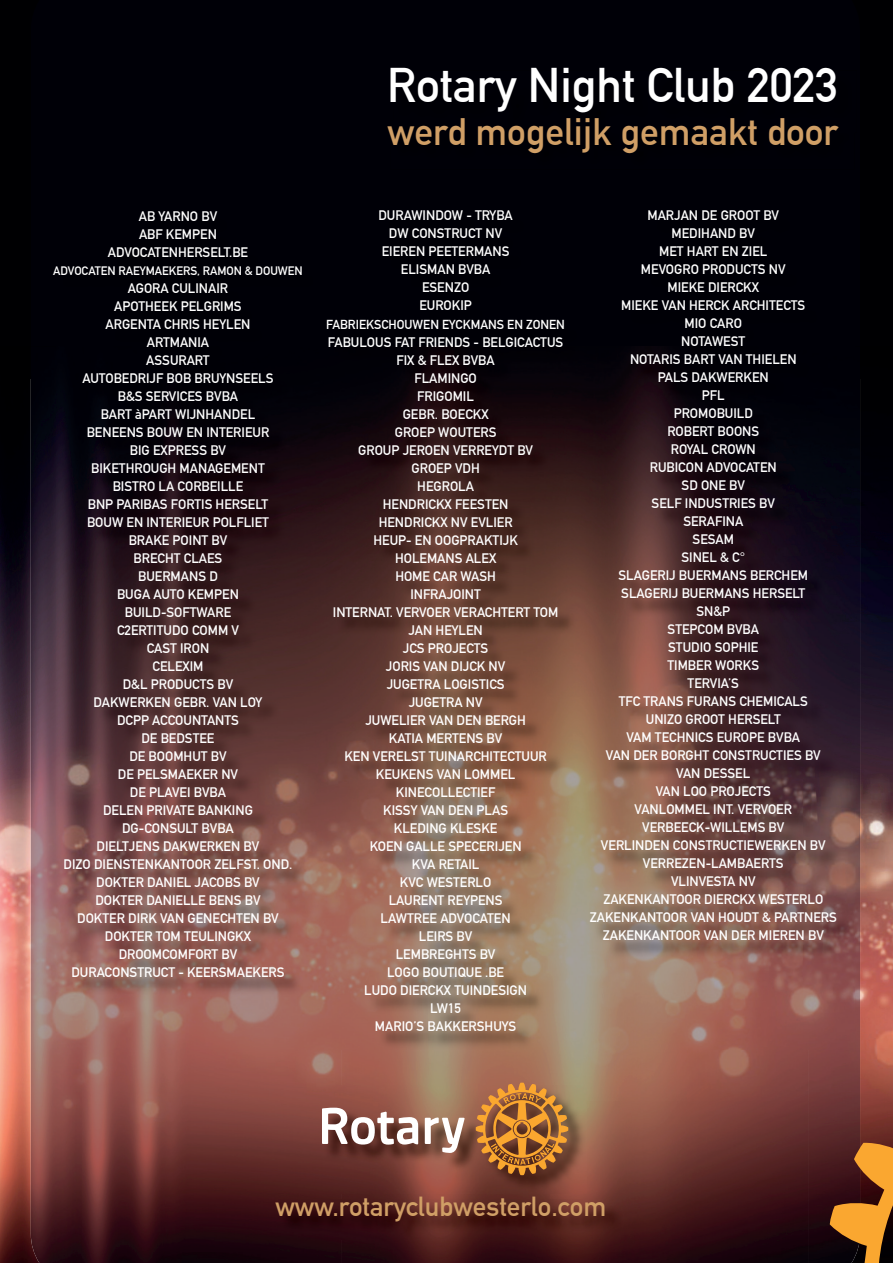
<style>
.page{position:relative;width:893px;height:1263px;background:#fff}
.page>*{position:absolute;margin:0;border:0;box-sizing:border-box;transform-origin:0 0}
.t1{font:700 47.55px "DIN Alternate";color:#fff}
.t2{font:700 37.35px "DIN Alternate";color:#d09f66}
.t3{font:700 27px "DIN Alternate";color:#d09f66}
.t4{font:700 13.5px/18px "DIN Alternate";color:#fff;text-align:center}
.t5{font:700 12.75px "DIN Alternate";color:#fff}
.t6{font:700 12px "DIN Alternate";color:#fff}
</style>
<div class="page">
<div style="left:0;top:0;width:893px;height:378px;background:#000002"></div>
<img style="left:0;top:378px;width:893px;height:885px">
<img style="left:31px;top:378px;width:51px;height:885px">
<img style="left:809px;top:378px;width:51px;height:885px">
<img style="left:82px;top:1049px;width:259px;height:214px">
<img style="left:341px;top:1049px;width:468px;height:52px">
<img style="left:550px;top:1101px;width:259px;height:162px">
<img style="left:341px;top:1193px;width:209px;height:70px">
<img style="left:278px;top:1199px;width:345px;height:41px">
<img style="left:324px;top:1085px;width:263px;height:108px">
<svg style="left:322px;top:1108px;width:143px;height:45px"></svg>
<svg style="left:476px;top:1083px;width:92px;height:92px;background:#ab6e34"></svg>
<img style="left:56px;top:350px;width:799px;height:699px">
<svg style="left:822px;top:1016px;width:71px;height:247px;background:#874a2f"></svg>
<h1 class="t1" style="left:387px;top:49px;width:453px">Rotary Night Club 2023</h1>
<p class="t4" style="left:108px;top:206px;width:142px">AB YARNO BV<br>ABF KEMPEN<br>ADVOCATENHERSELT.BE</p>
<p class="t6" style="left:53px;top:261px;width:251px">ADVOCATEN RAEYMAEKERS, RAMON &amp; DOUWEN</p>
<p class="t4" style="left:64px;top:278px;width:230px">AGORA CULINAIR<br>APOTHEEK PELGRIMS<br>ARGENTA CHRIS HEYLEN<br>ARTMANIA<br>ASSURART<br>AUTOBEDRIJF BOB BRUYNSEELS<br>B&amp;S SERVICES BVBA<br>BART àPART WIJNHANDEL<br>BENEENS BOUW EN INTERIEUR<br>BIG EXPRESS BV<br>BIKETHROUGH MANAGEMENT<br>BISTRO LA CORBEILLE<br>BNP PARIBAS FORTIS HERSELT<br>BOUW EN INTERIEUR POLFLIET<br>BRAKE POINT BV<br>BRECHT CLAES<br>BUERMANS D<br>BUGA AUTO KEMPEN<br>BUILD-SOFTWARE<br>C2ERTITUDO COMM V<br>CAST IRON<br>CELEXIM<br>D&amp;L PRODUCTS BV<br>DAKWERKEN GEBR. VAN LOY<br>DCPP ACCOUNTANTS<br>DE BEDSTEE<br>DE BOOMHUT BV<br>DE PELSMAEKER NV<br>DE PLAVEI BVBA<br>DELEN PRIVATE BANKING<br>DG-CONSULT BVBA<br>DIELTJENS DAKWERKEN BV<br>DIZO DIENSTENKANTOOR ZELFST. OND.<br>DOKTER DANIEL JACOBS BV<br>DOKTER DANIELLE BENS BV<br>DOKTER DIRK VAN GENECHTEN BV<br>DOKTER TOM TEULINGKX<br>DROOMCOMFORT BV<br>DURACONSTRUCT - KEERSMAEKERS</p>
<h2 class="t2" style="left:388px;top:104px;width:452px">werd mogelijk gemaakt door</h2>
<p class="t4" style="left:378px;top:206px;width:136px">DURAWINDOW - TRYBA<br>DW CONSTRUCT NV<br>EIEREN PEETERMANS<br>ELISMAN BVBA<br>ESENZO<br>EUROKIP</p>
<p class="t5" style="left:326px;top:314px;width:240px">FABRIEKSCHOUWEN EYCKMANS EN ZONEN</p>
<p class="t4" style="left:328px;top:332px;width:237px">FABULOUS FAT FRIENDS - BELGICACTUS<br>FIX &amp; FLEX BVBA<br>FLAMINGO<br>FRIGOMIL<br>GEBR. BOECKX<br>GROEP WOUTERS<br>GROUP JEROEN VERREYDT BV<br>GROEP VDH<br>HEGROLA<br>HENDRICKX FEESTEN<br>HENDRICKX NV EVLIER<br>HEUP- EN OOGPRAKTIJK<br>HOLEMANS ALEX<br>HOME CAR WASH<br>INFRAJOINT<br>INTERNAT. VERVOER VERACHTERT TOM<br>JAN HEYLEN<br>JCS PROJECTS<br>JORIS VAN DIJCK NV<br>JUGETRA LOGISTICS<br>JUGETRA NV<br>JUWELIER VAN DEN BERGH<br>KATIA MERTENS BV<br>KEN VERELST TUINARCHITECTUUR<br>KEUKENS VAN LOMMEL<br>KINECOLLECTIEF<br>KISSY VAN DEN PLAS<br>KLEDING KLESKE<br>KOEN GALLE SPECERIJEN<br>KVA RETAIL<br>KVC WESTERLO<br>LAURENT REYPENS<br>LAWTREE ADVOCATEN<br>LEIRS BV<br>LEMBREGHTS BV<br>LOGO BOUTIQUE .BE<br>LUDO DIERCKX TUINDESIGN<br>LW15<br>MARIO’S BAKKERSHUYS</p>
<p class="t4" style="left:590px;top:206px;width:249px">MARJAN DE GROOT BV<br>MEDIHAND BV<br>MET HART EN ZIEL<br>MEVOGRO PRODUCTS NV<br>MIEKE DIERCKX<br>MIEKE VAN HERCK ARCHITECTS<br>MIO CARO<br>NOTAWEST<br>NOTARIS BART VAN THIELEN<br>PALS DAKWERKEN<br>PFL<br>PROMOBUILD<br>ROBERT BOONS<br>ROYAL CROWN<br>RUBICON ADVOCATEN<br>SD ONE BV<br>SELF INDUSTRIES BV<br>SERAFINA<br>SESAM<br>SINEL &amp; C°<br>SLAGERIJ BUERMANS BERCHEM<br>SLAGERIJ BUERMANS HERSELT<br>SN&amp;P<br>STEPCOM BVBA<br>STUDIO SOPHIE<br>TIMBER WORKS<br>TERVIA’S<br>TFC TRANS FURANS CHEMICALS<br>UNIZO GROOT HERSELT<br>VAM TECHNICS EUROPE BVBA<br>VAN DER BORGHT CONSTRUCTIES BV<br>VAN DESSEL<br>VAN LOO PROJECTS<br>VANLOMMEL INT. VERVOER<br>VERBEECK-WILLEMS BV<br>VERLINDEN CONSTRUCTIEWERKEN BV<br>VERREZEN-LAMBAERTS<br>VLINVESTA NV<br>ZAKENKANTOOR DIERCKX WESTERLO<br>ZAKENKANTOOR VAN HOUDT &amp; PARTNERS<br>ZAKENKANTOOR VAN DER MIEREN BV</p>
<h3 class="t3" style="left:275px;top:1186px;width:332px">www.rotaryclubwesterlo.com</h3>
</div>
